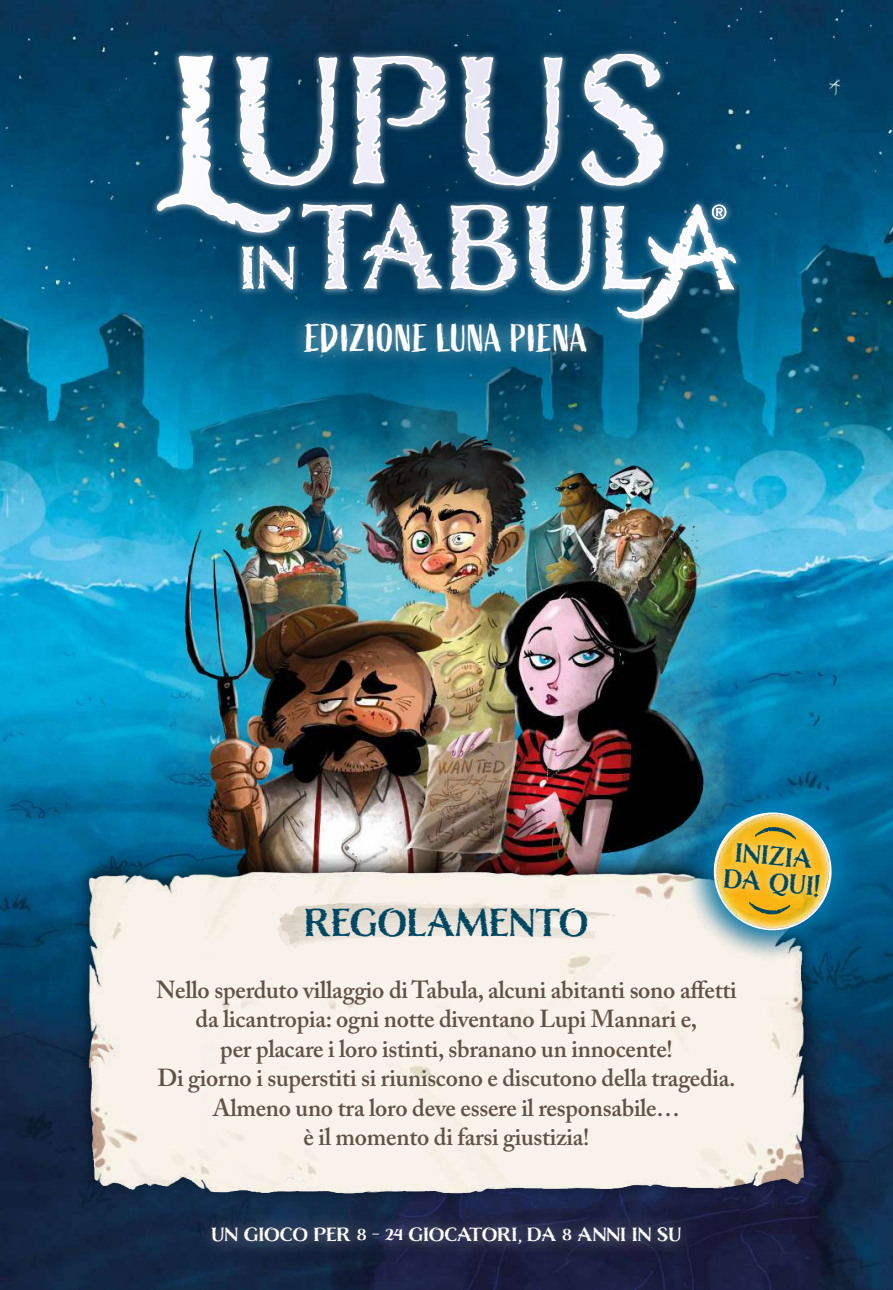
<style>
.page{position:relative;width:893px;height:1290px;background:#fff}
.page>*{position:absolute;margin:0;border:0;box-sizing:border-box;transform-origin:0 0}
.t1{font:38.5px "Active";letter-spacing:.01em;color:#fff}
.t2{font:700 35.52px "Nelson";color:#004862}
.t3{font:600 24.5px/29.4px "Adobe Caslon Pro";letter-spacing:-.01em;color:#615245;text-align:center}
.t4{font:700 24.15px/26.2px "Nelson";color:#004862;text-align:center}
.t5{font:700 17.5px "Nelson";color:#fff;scale:1.08 1}
.s1{font-size:31.5px}
.s2{font-size:22.75px}
</style>
<div class="page">
<img style="left:0;top:0;width:893px;height:1290px">
<img style="left:146px;top:445px;width:601px;height:373px">
<svg style="left:19px;top:0;width:854px;height:520px;background:#0b5e7e"></svg>
<img style="left:50px;top:818px;width:107px;height:154px">
<img style="left:50px;top:972px;width:107px;height:268px">
<img style="left:157px;top:818px;width:686px;height:154px">
<img style="left:157px;top:972px;width:686px;height:268px">
<div style="left:196px;top:1211px;width:500px;height:48px;background:#fff;opacity:.55"></div>
<div style="left:143px;top:964px;width:607px;height:203px;background:#f9f2eb"></div>
<svg style="left:277px;top:902px;width:339px;height:47px"></svg>
<div style="left:291px;top:893px;width:312px;height:58px;background:#fff;opacity:.55"></div>
<div style="left:291px;top:309px;width:310px;height:58px;background:#fff;opacity:.55"></div>
<div style="left:150px;top:47px;width:593px;height:279px;background:#fff;opacity:.75"></div>
<svg style="left:157px;top:55px;width:579px;height:264px"></svg>
<svg style="left:673px;top:771px;width:199px;height:200px;background:#6e9388"></svg>
<h1 class="t1" style="left:305px;top:317px;width:284px">EDIZIONE LUNA PIENA</h1>
<h2 class="t2" style="left:304px;top:898px;width:286px">REGOLAMENTO</h2>
<p class="t4" style="left:727px;top:839px;width:97px;rotate:5deg">INIZIA<br>DA QUI<span class="s1">!</span></p>
<p class="t3" style="left:156px;top:975px;width:582px">Nello sperduto villaggio di Tabula, alcuni abitanti sono affetti da licantropia: ogni notte diventano Lupi Mannari e,<br>per placare i loro istinti, sbranano un innocente!<br>Di giorno i superstiti si riuniscono e discutono della tragedia.<br>Almeno uno tra loro deve essere il responsabile…<br>è il momento di farsi giustizia!</p>
<p class="t5" style="left:211px;top:1222px;width:437px">UN GIOCO PER 8 - 24 GIOCATORI<span class="s2">,</span> DA 8 ANNI IN SU</p>
</div>
